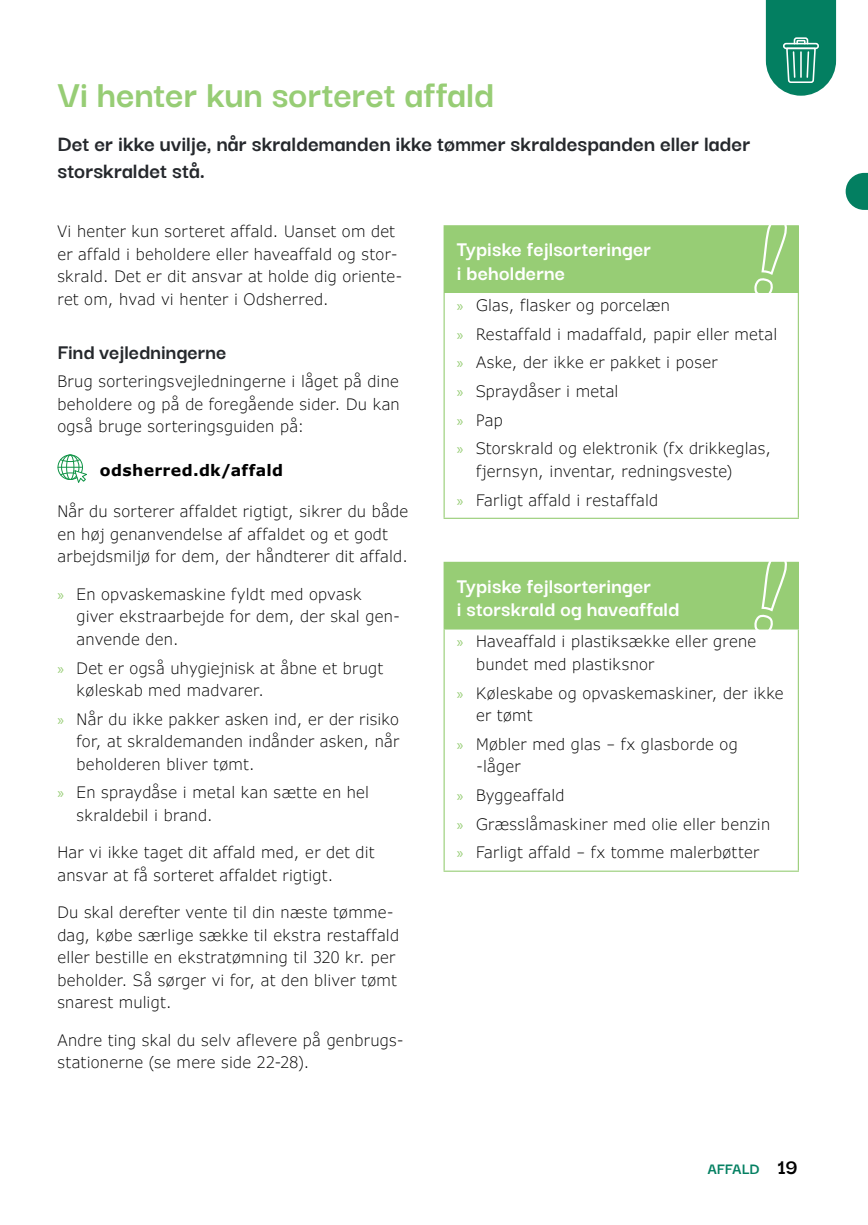
<style>
.page{position:relative;width:868px;height:1225px;background:#fff}
.page>*{position:absolute;margin:0;border:0;box-sizing:border-box;transform-origin:0 0}
.t1{font:700 40.5px "Darker Grotesque";color:#97cd75}
.t2{font:700 23.62px/27px "Darker Grotesque";color:#25282c}
.t3{font:700 22.5px/23.6px "Darker Grotesque";letter-spacing:.005em;color:#fff}
.t4{font:700 22.5px "Darker Grotesque";color:#25282c}
.t5{font:700 22.5px "Darker Grotesque";color:#000}
.t6{font:700 16.88px "Darker Grotesque";color:#037f61}
.t7{font:300 15.75px/22.5px "Verdana Pro";letter-spacing:.015em;color:#000}
.t8{font:700 15.75px "Verdana Pro";letter-spacing:.02em;color:#000}
.s1{font-family:"Myriad Pro";font-weight:400;color:#97cd75}
</style>
<div class="page">
<svg style="left:845px;top:173px;width:22px;height:37px"></svg>
<div style="left:444px;top:226px;width:354px;height:66px;background:#97cd75"></div>
<hr style="left:443px;top:225px;width:355px;height:1px;background:#97cd75">
<hr style="left:443px;top:226px;width:1px;height:66px;background:#97cd75">
<hr style="left:443px;top:292px;width:355px;height:1px;background:#97cd75">
<hr style="left:443px;top:293px;width:1px;height:225px;background:#97cd75">
<hr style="left:797px;top:293px;width:1px;height:225px;background:#97cd75">
<hr style="left:443px;top:518px;width:355px;height:1px;background:#97cd75">
<div style="left:444px;top:562px;width:354px;height:67px;background:#97cd75"></div>
<hr style="left:443px;top:562px;width:355px;height:1px;background:#97cd75">
<hr style="left:443px;top:563px;width:1px;height:65px;background:#97cd75">
<hr style="left:443px;top:628px;width:355px;height:1px;background:#97cd75">
<hr style="left:443px;top:629px;width:1px;height:241px;background:#97cd75">
<hr style="left:797px;top:629px;width:1px;height:241px;background:#97cd75">
<hr style="left:443px;top:870px;width:355px;height:1px;background:#97cd75">
<svg style="left:57px;top:454px;width:30px;height:29px"></svg>
<svg style="left:765px;top:0;width:71px;height:96px;background:#2a9379"></svg>
<svg style="left:752px;top:225px;width:36px;height:1px"></svg>
<svg style="left:753px;top:561px;width:35px;height:69px"></svg>
<h1 class="t1" style="left:57px;top:64px;width:438px">Vi henter kun sorteret affald</h1>
<h2 class="t2" style="left:57px;top:128px;width:694px">Det er ikke uvilje, når skraldemanden ikke tømmer skraldespanden eller lader storskraldet stå.</h2>
<p class="t7" style="left:57px;top:220px;width:346px">Vi henter kun sorteret affald. Uanset om det er affald i beholdere eller haveaffald og stor&shy;skrald. Det er dit ansvar at holde dig oriente&shy;ret om, hvad vi henter i Odsherred.</p>
<h3 class="t4" style="left:57px;top:335px;width:170px">Find vejledningerne</h3>
<p class="t7" style="left:57px;top:370px;width:344px;text-align:justify">Brug sorteringsvejledningerne i låget på dine beholdere og på de foregående sider. Du kan også bruge sorteringsguiden på:</p>
<p class="t8" style="left:100px;top:460px;width:185px">odsherred.dk/affald</p>
<p class="t7" style="left:57px;top:501px;width:352px">Når du sorterer affaldet rigtigt, sikrer du både en høj genanvendelse af affaldet og et godt arbejdsmiljø for dem, der håndterer dit affald.</p>
<p class="t7" style="left:77px;top:583px;width:325px;text-indent:-19px"><span class="s1">»</span> En opvaskemaskine fyldt med opvask giver ekstraarbejde for dem, der skal gen&shy;anvende den.</p>
<p class="t7" style="left:77px;top:657px;width:308px;text-indent:-19px"><span class="s1">»</span> Det er også uhygiejnisk at åbne et brugt køleskab med madvarer.</p>
<p class="t7" style="left:77px;top:708px;width:324px;text-align:justify;text-indent:-19px"><span class="s1">»</span> Når du ikke pakker asken ind, er der risiko for, at skraldemanden indånder asken, når beholderen bliver tømt.</p>
<p class="t7" style="left:77px;top:781px;width:294px;text-indent:-19px"><span class="s1">»</span> En spraydåse i metal kan sætte en hel skraldebil i brand.</p>
<p class="t7" style="left:57px;top:841px;width:318px">Har vi ikke taget dit affald med, er det dit ansvar at få sorteret affaldet rigtigt.</p>
<p class="t7" style="left:57px;top:901px;width:343px">Du skal derefter vente til din næste tømme&shy;dag, købe særlige sække til ekstra restaffald eller bestille en ekstratømning til 320 kr. per beholder. Så sørger vi for, at den bliver tømt snarest muligt.</p>
<p class="t7" style="left:57px;top:1029px;width:348px">Andre ting skal du selv aflevere på genbrugs&shy;stationerne (se mere side 22-28).</p>
<h3 class="t3" style="left:457px;top:236px;width:196px">Typiske fejlsorteringer i beholderne</h3>
<p class="t7" style="left:457px;top:291px;width:322px;line-height:28.6px"><span class="s1">»</span> Glas, flasker og porcelæn<br><span class="s1">»</span> Restaffald i madaffald, papir eller metal <span class="s1">»</span> Aske, der ikke er pakket i poser<br><span class="s1">»</span> Spraydåser i metal<br><span class="s1">»</span> Pap<br><span class="s1">»</span> Storskrald og elektronik (fx drikkeglas,</p>
<p class="t7" style="left:457px;top:457px;width:277px;line-height:28.6px;text-indent:19px">fjernsyn, inventar, redningsveste) <span class="s1">»</span> Farligt affald i restaffald</p>
<h3 class="t3" style="left:457px;top:572px;width:224px">Typiske fejlsorteringer<br>i storskrald og haveaffald</h3>
<p class="t7" style="left:476px;top:630px;width:281px;text-indent:-19px"><span class="s1">»</span> Haveaffald i plastiksække eller grene bundet med plastiksnor</p>
<p class="t7" style="left:476px;top:682px;width:309px;text-indent:-19px"><span class="s1">»</span> Køleskabe og opvaskemaskiner, der ikke er tømt</p>
<p class="t7" style="left:476px;top:733px;width:263px;text-indent:-19px"><span class="s1">»</span> Møbler med glas – fx glasborde og -låger</p>
<p class="t7" style="left:457px;top:781px;width:315px;line-height:28.6px"><span class="s1">»</span> Byggeaffald<br><span class="s1">»</span> Græsslåmaskiner med olie eller benzin <span class="s1">»</span> Farligt affald – fx tomme malerbøtter</p>
<p class="t6" style="left:707px;top:1155px;width:54px">AFFALD</p>
<h3 class="t5" style="left:777px;top:1150px;width:22px">19</h3>
</div>
